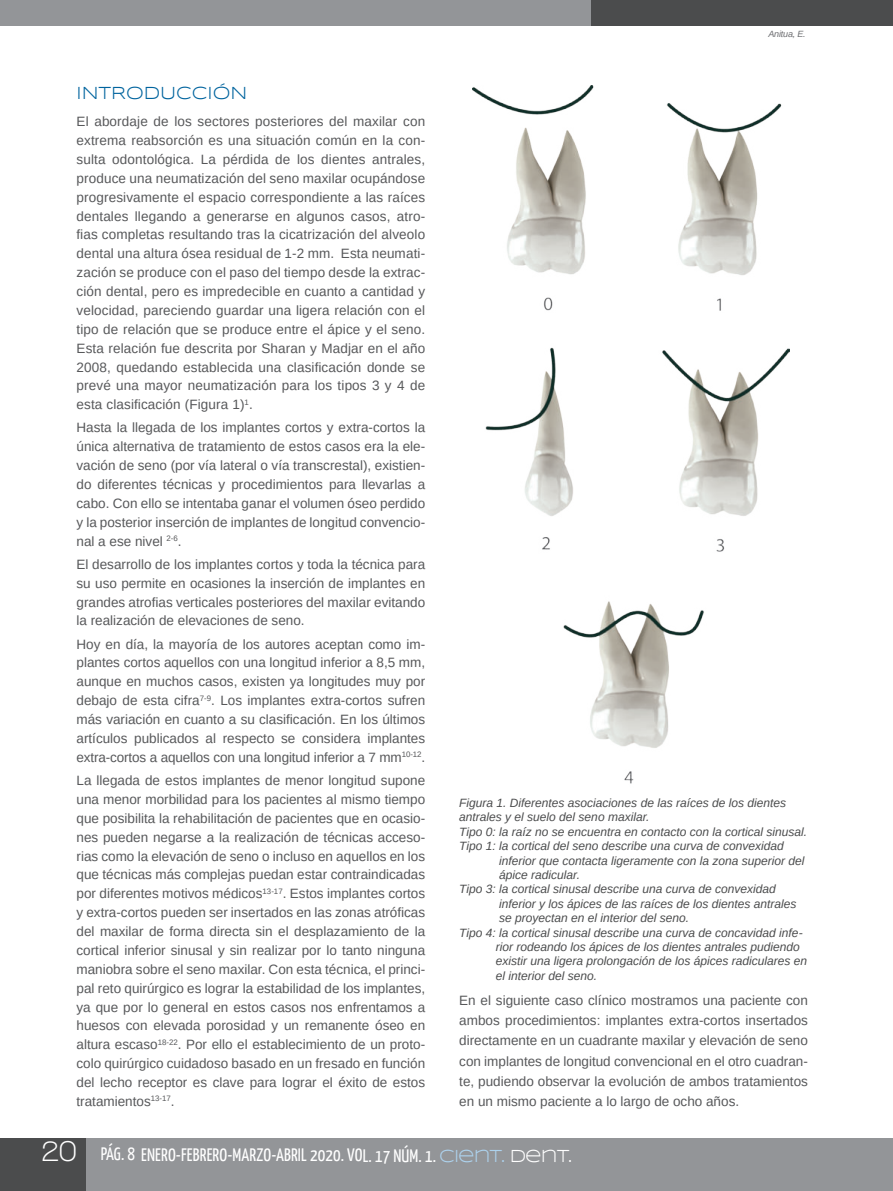
<style>
.page{position:relative;width:893px;height:1191px;background:#fff}
.page>*{position:absolute;margin:0;border:0;box-sizing:border-box;transform-origin:0 0}
.t1{font:700 30px "Walkway";color:#fff}
.t2{font:18px "Yanone Kaffeesatz";letter-spacing:.005em;color:#fff}
.t3{font:18px "Syncopate";color:#00649e}
.t4{font:13.5px/18.9px "Arimo";color:#57585a;text-align:justify}
.t5{font:italic 12px/14.4px "Arimo";color:#4b4c4d}
.t6{font:italic 9px "Arimo";letter-spacing:-.02em;color:#6d6e71}
.s1{font-family:"Syncopate";color:#add2ed}
.s2{font-family:"Syncopate"}
</style>
<div class="page">
<div style="left:0;top:1138px;width:893px;height:53px;background:#939598"></div>
<div style="left:0;top:1138px;width:85px;height:53px;background:#4b4c4d"></div>
<div style="left:0;top:0;width:893px;height:25px;background:#939598"></div>
<div style="left:591px;top:0;width:302px;height:25px;background:#4b4c4d"></div>
<img style="left:472px;top:85px;width:317px;height:699px">
<h2 class="t3" style="left:77px;top:82px;width:172px">INTRODUCCIÓN</h2>
<p class="t4" style="left:77px;top:112px;width:350px">El abordaje de los sectores posteriores del maxilar con extrema reabsorción es una situación común en la con&shy;sulta odontológica. La pérdida de los dientes antrales, produce una neumatización del seno maxilar ocupándose progresivamente el espacio correspondiente a las raíces dentales llegando a generarse en algunos casos, atro&shy;fias completas resultando tras la cicatrización del alveolo dental una altura ósea residual de 1-2 mm. Esta neumati&shy;zación se produce con el paso del tiempo desde la extrac&shy;ción dental, pero es impredecible en cuanto a cantidad y velocidad, pareciendo guardar una ligera relación con el tipo de relación que se produce entre el ápice y el seno.<br>Esta relación fue descrita por Sharan y Madjar en el año 2008, quedando establecida una clasificación donde se prevé una mayor neumatización para los tipos 3 y 4 de esta clasificación (Figura 1)<sup>1</sup>.</p>
<p class="t4" style="left:77px;top:418px;width:350px">Hasta la llegada de los implantes cortos y extra-cortos la única alternativa de tratamiento de estos casos era la ele&shy;vación de seno (por vía lateral o vía transcrestal), existien&shy;do diferentes técnicas y procedimientos para llevarlas a cabo. Con ello se intentaba ganar el volumen óseo perdido y la posterior inserción de implantes de longitud convencio&shy;nal a ese nivel <sup>2-6</sup>.</p>
<p class="t4" style="left:77px;top:555px;width:350px">El desarrollo de los implantes cortos y toda la técnica para su uso permite en ocasiones la inserción de implantes en grandes atrofias verticales posteriores del maxilar evitando la realización de elevaciones de seno.</p>
<p class="t4" style="left:77px;top:634px;width:350px">Hoy en día, la mayoría de los autores aceptan como im&shy;plantes cortos aquellos con una longitud inferior a 8,5 mm, aunque en muchos casos, existen ya longitudes muy por debajo de esta cifra<sup>7-9</sup>. Los implantes extra-cortos sufren más variación en cuanto a su clasificación. En los últimos artículos publicados al respecto se considera implantes extra-cortos a aquellos con una longitud inferior a 7 mm<sup>10-12</sup>.</p>
<p class="t4" style="left:77px;top:771px;width:350px">La llegada de estos implantes de menor longitud supone una menor morbilidad para los pacientes al mismo tiempo que posibilita la rehabilitación de pacientes que en ocasio&shy;nes pueden negarse a la realización de técnicas acceso&shy;rias como la elevación de seno o incluso en aquellos en los que técnicas más complejas puedan estar contraindicadas por diferentes motivos médicos<sup>13-17</sup>. Estos implantes cortos y extra-cortos pueden ser insertados en las zonas atróficas del maxilar de forma directa sin el desplazamiento de la cortical inferior sinusal y sin realizar por lo tanto ninguna maniobra sobre el seno maxilar. Con esta técnica, el princi&shy;pal reto quirúrgico es lograr la estabilidad de los implantes, ya que por lo general en estos casos nos enfrentamos a huesos con elevada porosidad y un remanente óseo en altura escaso<sup>18-22</sup>. Por ello el establecimiento de un proto&shy;colo quirúrgico cuidadoso basado en un fresado en función del lecho receptor es clave para lograr el éxito de estos tratamientos<sup>13-17</sup>.</p>
<p class="t6" style="left:768px;top:31px;width:39px">Anitua, E.</p>
<p class="t5" style="left:459px;top:795px;width:350px">Figura 1. Diferentes asociaciones de las raíces de los dientes antrales y el suelo del seno maxilar.<br>Tipo 0: la raíz no se encuentra en contacto con la cortical sinusal.<br>Tipo 1: la cortical del seno describe una curva de convexidad</p>
<p class="t5" style="left:499px;top:853px;width:307px">inferior que contacta ligeramente con la zona superior del</p>
<p class="t5" style="left:499px;top:867px;width:82px">ápice radicular.</p>
<p class="t5" style="left:459px;top:882px;width:318px">Tipo 3: la cortical sinusal describe una curva de convexidad</p>
<p class="t5" style="left:499px;top:896px;width:299px">inferior y los ápices de las raíces de los dientes antrales</p>
<p class="t5" style="left:499px;top:910px;width:192px">se proyectan en el interior del seno.</p>
<p class="t5" style="left:459px;top:925px;width:345px">Tipo 4: la cortical sinusal describe una curva de concavidad infe-</p>
<p class="t5" style="left:496px;top:939px;width:306px">rior rodeando los ápices de los dientes antrales pudiendo</p>
<p class="t5" style="left:496px;top:954px;width:313px">existir una ligera prolongación de los ápices radiculares en</p>
<p class="t5" style="left:496px;top:969px;width:103px">el interior del seno.</p>
<p class="t4" style="left:459px;top:990px;width:350px;line-height:20.1px">En el siguiente caso clínico mostramos una paciente con ambos procedimientos: implantes extra-cortos insertados directamente en un cuadrante maxilar y elevación de seno con implantes de longitud convencional en el otro cuadran&shy;te, pudiendo observar la evolución de ambos tratamientos en un mismo paciente a lo largo de ocho años.</p>
<h1 class="t1" style="left:41px;top:1133px;width:37px">20</h1>
<h2 class="t2" style="left:101px;top:1147px;width:473px">PÁG. 8 ENERO-FEBRERO-MARZO-ABRIL 2020. VOL. 17 NÚM. 1. <span class="s1">CIENT.</span> <span class="s2">DENT.</span></h2>
</div>
